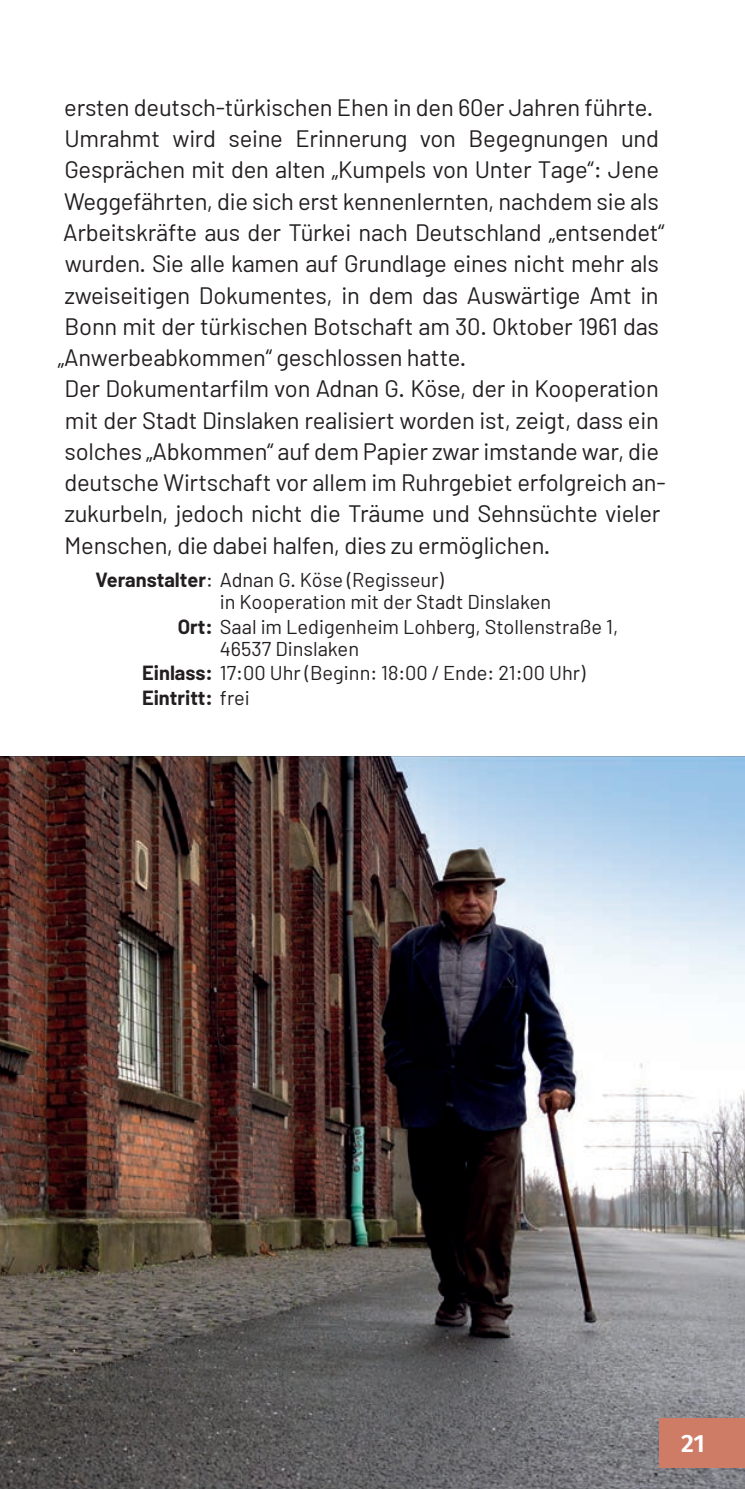
<style>
.page{position:relative;width:745px;height:1489px;background:#fff}
.page>*{position:absolute;margin:0;border:0;box-sizing:border-box;transform-origin:0 0}
.t1{font:600 25px "Fira Sans";color:#fff}
.t2{font:23.75px/31.2px "Barlow";letter-spacing:-.01em;color:#231f20}
.t3{font:20px "Barlow";color:#231f20}
.t4{font:700 20px "Barlow";color:#231f20}
.s1{font-weight:700}
.s2{font-weight:400}
</style>
<div class="page">
<img style="left:0;top:756px;width:744px;height:732px">
<div style="left:659px;top:1417px;width:85px;height:50px;background:#cf7c67"></div>
<p class="t2" style="left:58px;top:91px;width:609px">ersten deutsch-türkischen Ehen in den 60er Jahren führte.<br>Umrahmt wird seine Erinnerung von Begegnungen und Gesprächen mit den alten „Kumpels von Unter Tage“: Jene Weggefährten, die sich erst kennenlernten, nachdem sie als Arbeitskräfte aus der Türkei nach Deutschland „entsendet“ wurden. Sie alle kamen auf Grundlage eines nicht mehr als zweiseitigen Dokumentes, in dem das Auswärtige Amt in Bonn mit der türkischen Botschaft am 30. Oktober 1961 das „Anwerbeabkommen“ geschlossen hatte.<br>Der Dokumentarfilm von Adnan G. Köse, der in Kooperation mit der Stadt Dinslaken realisiert worden ist, zeigt, dass ein solches „Abkommen“ auf dem Papier zwar imstande war, die deutsche Wirtschaft vor allem im Ruhrgebiet erfolgreich an&shy;zukurbeln, jedoch nicht die Träume und Sehnsüchte vieler Menschen, die dabei halfen, dies zu ermöglichen.</p>
<p class="t3" style="left:95px;top:567px;width:349px"><span class="s1">Veranstalter</span>: Adnan G. Köse (Regisseur)</p>
<p class="t3" style="left:220px;top:589px;width:332px">in Kooperation mit der Stadt Dinslaken</p>
<p class="t3" style="left:178px;top:614px;width:442px"><span class="s1">Ort:</span> Saal im Ledigenheim Lohberg, Stollenstraße 1,</p>
<p class="t3" style="left:220px;top:636px;width:141px">46537 Dinslaken</p>
<p class="t3" style="left:142px;top:660px;width:444px"><span class="s1">Einlass:</span> 17:00 Uhr (Beginn: 18:00 / Ende: 21:00 Uhr)</p>
<p class="t4" style="left:142px;top:685px;width:109px">Eintritt: <span class="s2">frei</span></p>
<p class="t1" style="left:680px;top:1422px;width:25px">21</p>
</div>
